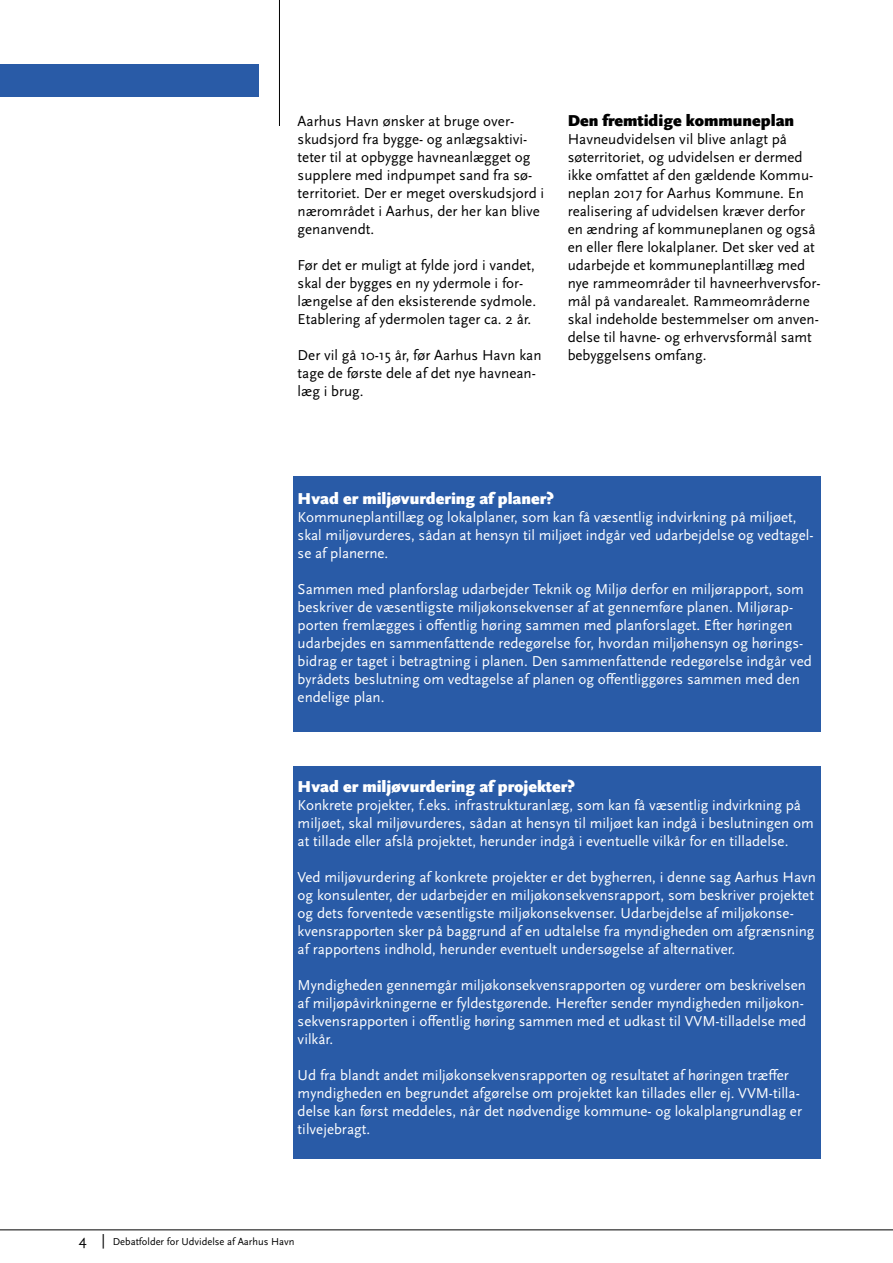
<style>
.page{position:relative;width:893px;height:1263px;background:#fff}
.page>*{position:absolute;margin:0;border:0;box-sizing:border-box;transform-origin:0 0}
.t1{font:900 16.5px "Scala Sans OT";color:#fff}
.t2{font:900 16.5px "Scala Sans OT";color:#000}
.t3{font:15px/18px "Scala Sans OT";color:#fff}
.t4{font:15px/18px "Scala Sans OT";color:#000}
.t5{font:10.5px "Scala Sans OT";color:#000}
.s1{font-size:15px}
</style>
<div class="page">
<div style="left:293px;top:476px;width:528px;height:256px;background:#295ba7"></div>
<div style="left:293px;top:766px;width:528px;height:393px;background:#295ba7"></div>
<hr style="left:0;top:1229px;width:893px;height:1px;background:#000">
<div style="left:0;top:64px;width:258px;height:33px;background:#295ba7"></div>
<hr style="left:279px;top:0;width:1px;height:126px;background:#000">
<p class="t4" style="left:298px;top:112px;width:248px">Aarhus Havn ønsker at bruge over&shy;skudsjord fra bygge- og anlægsaktivi&shy;teter til at opbygge havneanlægget og supplere med indpumpet sand fra sø&shy;territoriet. Der er meget overskudsjord i nærområdet i Aarhus, der her kan blive genanvendt.</p>
<p class="t4" style="left:298px;top:256px;width:240px">Før det er muligt at fylde jord i vandet, skal der bygges en ny ydermole i for&shy;længelse af den eksisterende sydmole.<br>Etablering af ydermolen tager ca. 2 år.</p>
<p class="t4" style="left:298px;top:346px;width:245px">Der vil gå 10-15 år, før Aarhus Havn kan tage de første dele af det nye havnean&shy;læg i brug.</p>
<p class="t2" style="left:568px;top:111px;width:228px">Den fremtidige kommuneplan</p>
<p class="t4" style="left:568px;top:130px;width:254px">Havneudvidelsen vil blive anlagt på søterritoriet, og udvidelsen er dermed ikke omfattet af den gældende Kommu&shy;neplan 2017 for Aarhus Kommune. En realisering af udvidelsen kræver derfor en ændring af kommuneplanen og også en eller flere lokalplaner. Det sker ved at udarbejde et kommuneplantillæg med nye rammeområder til havneerhvervsfor&shy;mål på vandarealet. Rammeområderne skal indeholde bestemmelser om anven&shy;delse til havne- og erhvervsformål samt bebyggelsens omfang.</p>
<p class="t1" style="left:298px;top:489px;width:258px">Hvad er miljøvurdering af planer?</p>
<p class="t3" style="left:298px;top:508px;width:517px">Kommuneplantillæg og lokalplaner, som kan få væsentlig indvirkning på miljøet, skal miljøvurderes, sådan at hensyn til miljøet indgår ved udarbejdelse og vedtagel&shy;se af planerne.</p>
<p class="t3" style="left:298px;top:580px;width:516px">Sammen med planforslag udarbejder Teknik og Miljø derfor en miljørapport, som beskriver de væsentligste miljøkonsekvenser af at gennemføre planen. Miljørap&shy;porten fremlægges i offentlig høring sammen med planforslaget. Efter høringen udarbejdes en sammenfattende redegørelse for, hvordan miljøhensyn og hørings&shy;bidrag er taget i betragtning i planen. Den sammenfattende redegørelse indgår ved byrådets beslutning om vedtagelse af planen og offentliggøres sammen med den endelige plan.</p>
<p class="t1" style="left:298px;top:777px;width:279px">Hvad er miljøvurdering af projekter?</p>
<p class="t3" style="left:298px;top:796px;width:518px">Konkrete projekter, f.eks. infrastrukturanlæg, som kan få væsentlig indvirkning på miljøet, skal miljøvurderes, sådan at hensyn til miljøet kan indgå i beslutningen om at tillade eller afslå projektet, herunder indgå i eventuelle vilkår for en tilladelse.</p>
<p class="t3" style="left:298px;top:868px;width:520px">Ved miljøvurdering af konkrete projekter er det bygherren, i denne sag Aarhus Havn og konsulenter, der udarbejder en miljøkonsekvensrapport, som beskriver projektet og dets forventede væsentligste miljøkonsekvenser. Udarbejdelse af miljøkonse&shy;kvensrapporten sker på baggrund af en udtalelse fra myndigheden om afgrænsning af rapportens indhold, herunder eventuelt undersøgelse af alternativer.</p>
<p class="t3" style="left:298px;top:976px;width:510px">Myndigheden gennemgår miljøkonsekvensrapporten og vurderer om beskrivelsen af miljøpåvirkningerne er fyldestgørende. Herefter sender myndigheden miljøkon&shy;sekvensrapporten i offentlig høring sammen med et udkast til VVM-tilladelse med vilkår.</p>
<p class="t3" style="left:298px;top:1066px;width:506px">Ud fra blandt andet miljøkonsekvensrapporten og resultatet af høringen træffer myndigheden en begrundet afgørelse om projektet kan tillades eller ej. VVM-tilla&shy;delse kan først meddeles, når det nødvendige kommune- og lokalplangrundlag er tilvejebragt.</p>
<p class="t5" style="left:79px;top:1235px;width:217px"><span class="s1">4 |</span> Debatfolder for Udvidelse af Aarhus Havn</p>
</div>
